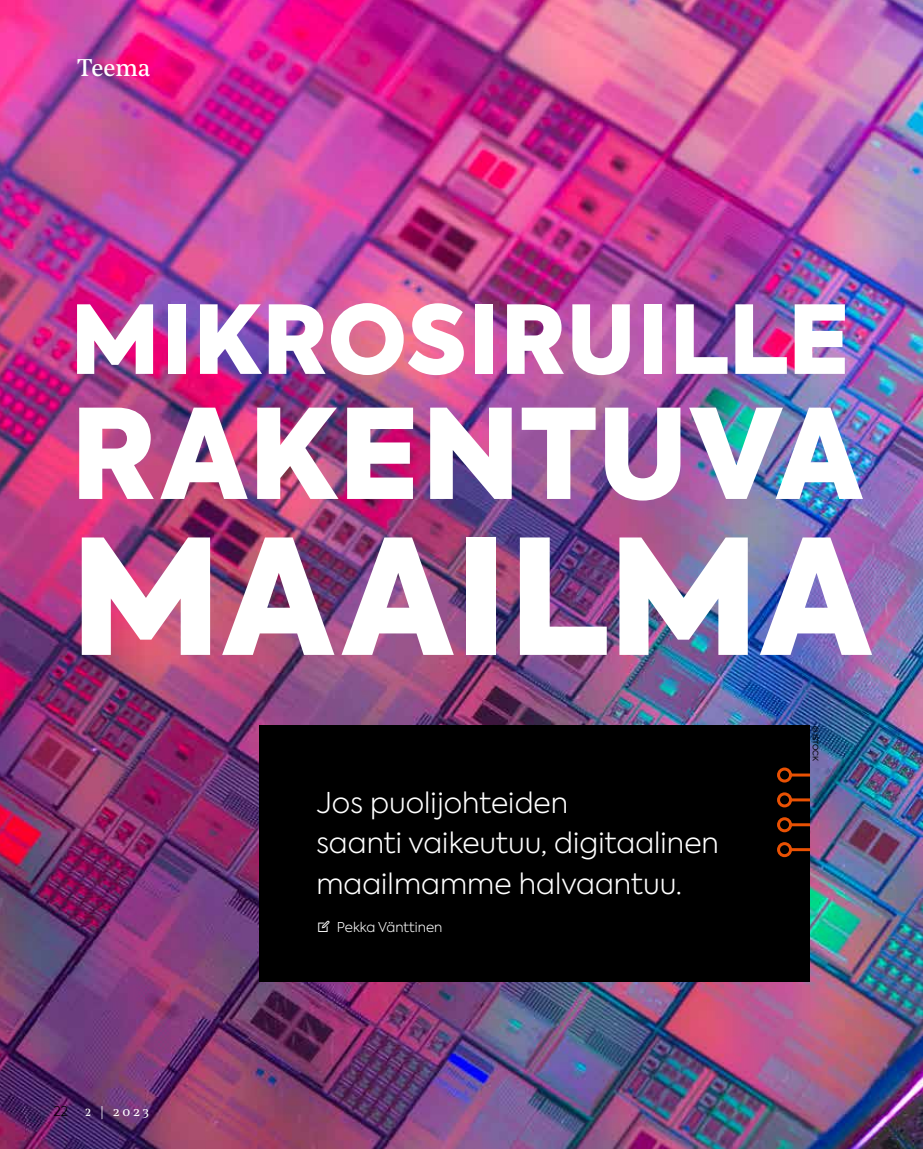
<style>
.page{position:relative;width:923px;height:1149px;background:#fff}
.page>*{position:absolute;margin:0;border:0;box-sizing:border-box;transform-origin:0 0}
.t1{font:900 158.7px "Axiforma";color:#fff}
.t2{font:900 123.45px "Axiforma";letter-spacing:.005em;color:#fff}
.t3{font:900 94.05px "Axiforma";letter-spacing:.01em;color:#fff}
.t4{font:300 28.5px/40.5px "Axiforma";color:#fff}
.t5{font:24px "Noe Text";letter-spacing:-.015em;color:#fff}
.t6{font:300 13.5px "Axiforma";color:#fff}
.t7{font:13.5px "Noe Text";color:#fff}
.t8{font:300 13.5px "Axiforma";color:#000}
.t9{font:7.5px "Axiforma";color:#000}
</style>
<div class="page">
<img style="left:0;top:0;width:923px;height:1148px">
<div style="left:259px;top:725px;width:550px;height:256px;background:#000"></div>
<div style="left:777px;top:841px;width:15px;height:15px;border:3px solid #e95103;border-radius:50%"></div>
<div style="left:777px;top:817px;width:15px;height:15px;border:3px solid #e95103;border-radius:50%"></div>
<div style="left:777px;top:767px;width:15px;height:15px;border:3px solid #e95103;border-radius:50%"></div>
<svg style="left:787px;top:768px;width:22px;height:84px"></svg>
<div style="left:777px;top:792px;width:15px;height:15px;border:3px solid #e95103;border-radius:50%"></div>
<p class="t5" style="left:77px;top:50px;width:75px">Teema</p>
<h3 class="t3" style="left:70px;top:272px;width:781px">MIKROSIRUILLE</h3>
<h2 class="t2" style="left:70px;top:366px;width:795px">RAKENTUVA</h2>
<h1 class="t1" style="left:70px;top:484px;width:804px">MAAILMA</h1>
<p class="t8" style="left:54px;top:1101px;width:16px">22</p>
<p class="t7" style="left:85px;top:1100px;width:65px">2 | 2023</p>
<p class="t4" style="left:316px;top:781px;width:404px">Jos puolijohteiden<br>saanti vaikeutuu, digitaalinen maailmamme halvaantuu.</p>
<p class="t6" style="left:337px;top:918px;width:107px">Pekka Vänttinen</p>
<p class="t9" style="left:820px;top:725px;width:37px;rotate:90deg">© ISTOCK</p>
</div>
